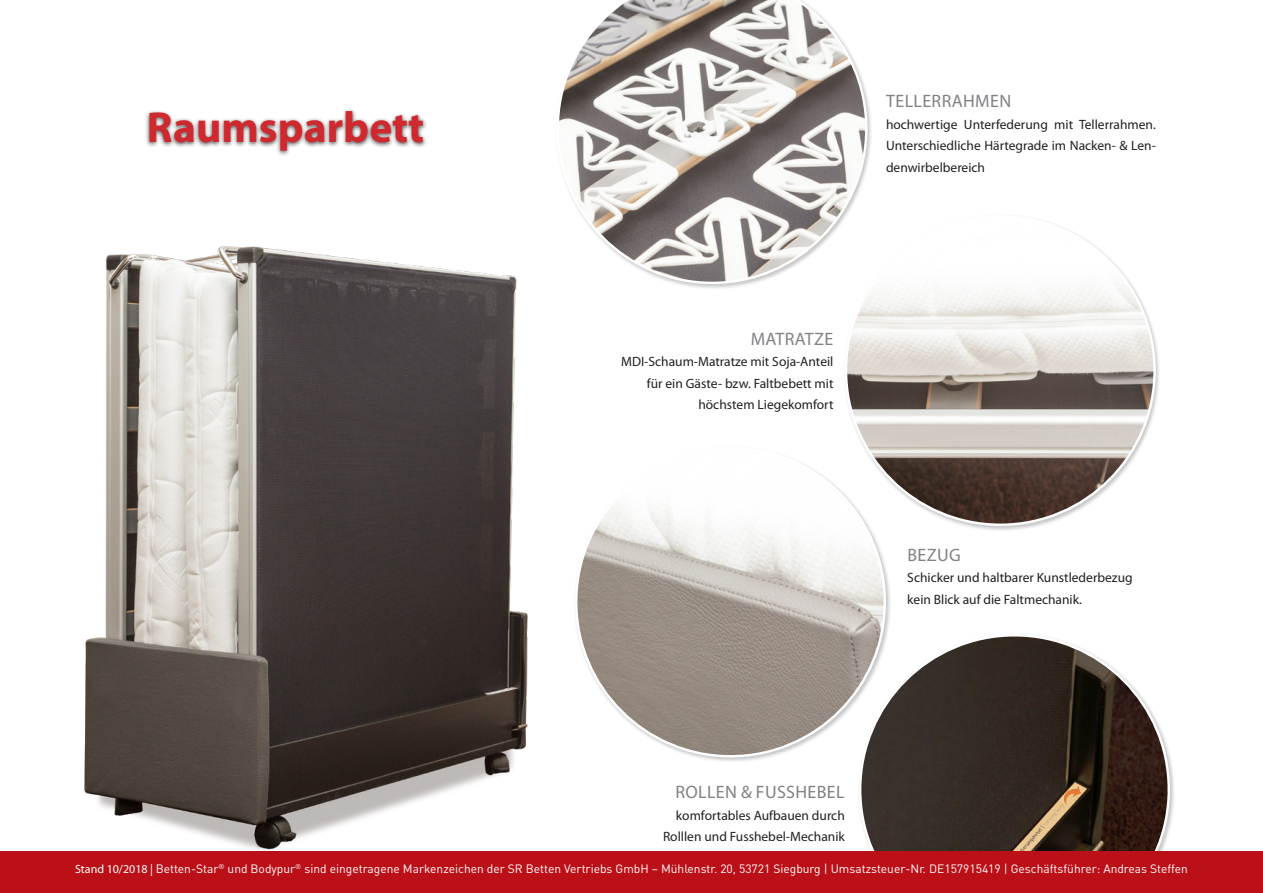
<style>
.page{position:relative;width:1263px;height:893px;background:#fff}
.page>*{position:absolute;margin:0;border:0;box-sizing:border-box;transform-origin:0 0}
.Überschrift_Schnörke{font:700 43.5px "Myriad Pro";color:#cf292f}
.Überschrift_2{font:18px "Myriad Pro";letter-spacing:.02em;color:#808285}
.Fliesstext{font:13.5px/21.6px "Myriad Pro";color:#231f20;text-align:right}
.Absatzformat_1{font:12px "DIN";color:#fff}
.s1{font-family:"Myriad Pro"}
</style>
<div class="page">
<div style="left:857px;top:632px;width:318px;height:261px;background:#231f20;opacity:.25"></div>
<svg style="left:859px;top:634px;width:311px;height:218px;background:#524840"></svg>
<div style="left:0;top:852px;width:1263px;height:41px;background:#bb1018"></div>
<img style="left:51px;top:246px;width:506px;height:606px">
<div style="left:555px;top:0;width:318px;height:289px;background:#231f20;opacity:.25"></div>
<svg style="left:556px;top:0;width:311px;height:284px"></svg>
<div style="left:843px;top:213px;width:318px;height:318px;background:#231f20;opacity:.25"></div>
<img style="left:846px;top:216px;width:308px;height:309px;border-radius:153px">
<div style="left:573px;top:445px;width:318px;height:318px;background:#231f20;opacity:.25"></div>
<img style="left:576px;top:448px;width:309px;height:308px;border-radius:153px">
<div style="left:145px;top:108px;width:283px;height:48px;background:#231f20;opacity:.75"></div>
<p class="Überschrift_Schnörke" style="left:147px;top:103px;width:279px">Raumsparbett</p>
<p class="Überschrift_2" style="left:886px;top:91px;width:126px">TELLERRAHMEN</p>
<p class="Fliesstext" style="left:886px;top:114px;width:271px;text-align:justify">hochwertige Unterfederung mit Tellerrahmen.<br>Unterschiedliche Härtegrade im Nacken- &amp; Len&shy;denwirbelbereich</p>
<p class="Überschrift_2" style="left:751px;top:329px;width:84px">MATRATZE</p>
<p class="Fliesstext" style="left:621px;top:351px;width:214px">MDI-Schaum-Matratze mit Soja-Anteil</p>
<p class="Fliesstext" style="left:647px;top:373px;width:188px">für ein Gäste- bzw. Faltbebett mit höchstem Liegekomfort</p>
<p class="Überschrift_2" style="left:907px;top:545px;width:55px">BEZUG</p>
<p class="Fliesstext" style="left:907px;top:567px;width:227px">Schicker und haltbarer Kunstlederbezug</p>
<p class="Fliesstext" style="left:907px;top:589px;width:176px">kein Blick auf die Faltmechanik.</p>
<p class="Überschrift_2" style="left:675px;top:782px;width:171px">ROLLEN &amp; FUSSHEBEL</p>
<p class="Fliesstext" style="left:663px;top:805px;width:183px">komfortables Aufbauen durch<br>Rolllen und Fusshebel-Mechanik</p>
<p class="Absatzformat_1" style="left:75px;top:861px;width:1114px"><span class="s1">Stand 10/2018 |</span> Betten-Star<sup>®</sup> und Bodypur<sup>®</sup> sind eingetragene Markenzeichen der SR Betten Vertriebs GmbH – Mühlenstr. 20, 53721 Siegburg | Umsatzsteuer-Nr. DE157915419 | Geschäftsführer: Andreas Steffen</p>
</div>
